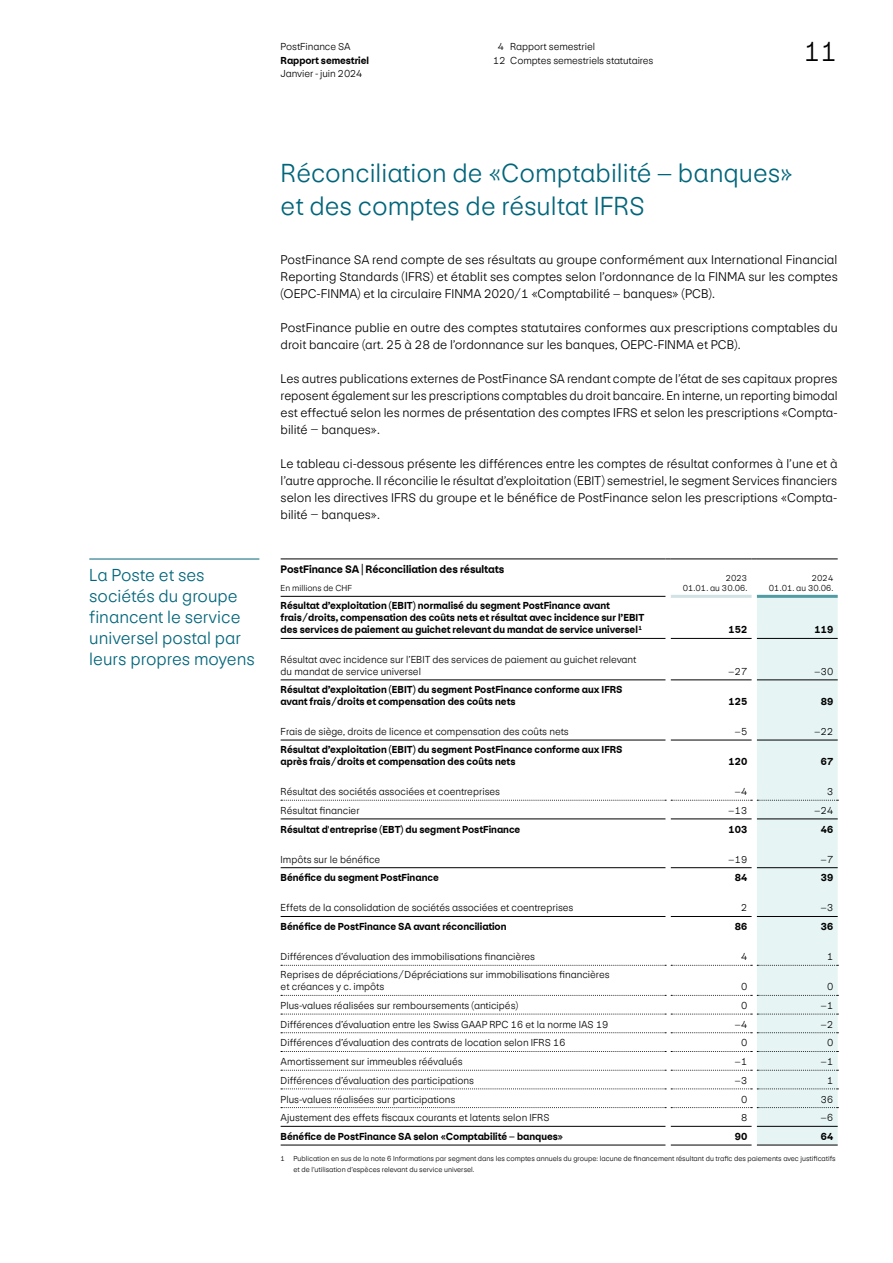
<style>
.page{position:relative;width:893px;height:1263px;background:#fff}
.page>*{position:absolute;margin:0;border:0;box-sizing:border-box;transform-origin:0 0}
.t1{font:300 28.5px "Post Finance Grotesk";color:#000}
.t2{font:300 27px/33px "Post Finance Grotesk";color:#00657a}
.t3{font:300 18px/21px "Post Finance Grotesk";color:#00657a}
.t4{font:300 13.05px/17px "Post Finance Grotesk";color:#000;text-align:justify}
.t5{font:700 11.25px "Post Finance Grotesk";color:#000}
.t6{font:300 10.5px/12px "Post Finance Grotesk";color:#000}
.t7{font:700 10.5px/12px "Post Finance Grotesk";color:#000}
.t8{font:300 9px/10.5px "Post Finance Grotesk";color:#000;text-align:right}
.t9{font:300 7.5px/10.5px "Post Finance Grotesk";color:#000}
.t10{font:700 6.15px "Post Finance Grotesk";color:#000}
</style>
<div class="page">
<hr style="left:281px;top:559px;width:384px;height:1px;background:#000">
<hr style="left:671px;top:559px;width:81px;height:1px;background:#000">
<hr style="left:757px;top:559px;width:81px;height:1px;background:#000">
<hr style="left:281px;top:1145px;width:384px;height:1px;background:#000">
<hr style="left:671px;top:1145px;width:81px;height:1px;background:#000">
<hr style="left:757px;top:1145px;width:81px;height:1px;background:#000">
<svg style="left:281px;top:596px;width:557px;height:549px"></svg>
<hr style="left:671px;top:595px;width:81px;height:3px;background:#d1e2e6">
<hr style="left:757px;top:595px;width:81px;height:3px;background:#509ca2">
<hr style="left:89px;top:559px;width:170px;height:1px;background:#00657a">
<p class="t6" style="left:281px;top:41px;width:72px">PostFinance SA</p>
<p class="t7" style="left:281px;top:54px;width:90px">Rapport semestriel</p>
<p class="t6" style="left:281px;top:68px;width:83px">Janvier - juin 2024</p>
<p class="t6" style="left:493px;top:40px;width:162px;line-height:13.5px;text-indent:5px">4 Rapport semestriel<br>12 Comptes semestriels statutaires</p>
<h1 class="t1" style="left:804px;top:34px;width:35px">11</h1>
<p class="t3" style="left:89px;top:564px;width:167px">La Poste et ses sociétés du groupe financent le service universel postal par leurs propres moyens</p>
<h3 class="t2" style="left:281px;top:157px;width:514px">Réconciliation de «Comptabilité – banques» et des comptes de résultat IFRS</h3>
<p class="t4" style="left:281px;top:251px;width:559px">PostFinance SA rend compte de ses résultats au groupe conformément aux International Financial Reporting Standards (IFRS) et établit ses comptes selon l’ordonnance de la FINMA sur les comptes (OEPC-FINMA) et la circulaire FINMA 2020/1 «Comptabilité – banques» (PCB).</p>
<p class="t4" style="left:281px;top:319px;width:559px">PostFinance publie en outre des comptes statutaires conformes aux prescriptions comptables du droit bancaire (art. 25 à 28 de l’ordonnance sur les banques, OEPC-FINMA et PCB).</p>
<p class="t4" style="left:281px;top:370px;width:559px">Les autres publications externes de PostFinance SA rendant compte de l’état de ses capitaux propres reposent également sur les prescriptions comptables du droit bancaire. En interne, un reporting bimodal est effectué selon les normes de présentation des comptes IFRS et selon les prescriptions «Compta&shy;bilité − banques».</p>
<p class="t4" style="left:281px;top:455px;width:559px">Le tableau ci-dessous présente les différences entre les comptes de résultat conformes à l’une et à l’autre approche. Il réconcilie le résultat d’exploitation (EBIT) semestriel, le segment Services financiers selon les directives IFRS du groupe et le bénéfice de PostFinance selon les prescriptions «Compta&shy;bilité − banques».</p>
<p class="t5" style="left:281px;top:561px;width:225px">PostFinance SA | Réconciliation des résultats</p>
<p class="t8" style="left:683px;top:573px;width:66px">2023<br>01.01. au 30.06.</p>
<p class="t8" style="left:812px;top:573px;width:23px">2024</p>
<p class="t8" style="left:281px;top:583px;width:73px">En millions de CHF</p>
<p class="t8" style="left:769px;top:583px;width:66px">01.01. au 30.06.</p>
<p class="t7" style="left:281px;top:600px;width:365px">Résultat d’exploitation (EBIT) normalisé du segment PostFinance avant<br>frais / droits, compensation des coûts nets et résultat avec incidence sur l’EBIT des services de paiement au guichet relevant du mandat de service universel</p>
<p class="t10" style="left:638px;top:624px;width:5px">1</p>
<p class="t7" style="left:728px;top:624px;width:20px">152</p>
<p class="t7" style="left:814px;top:624px;width:20px">119</p>
<p class="t6" style="left:281px;top:653px;width:357px">Résultat avec incidence sur l’EBIT des services de paiement au guichet relevant du mandat de service universel</p>
<p class="t7" style="left:281px;top:683px;width:343px">Résultat d’exploitation (EBIT) du segment PostFinance conforme aux IFRS avant frais / droits et compensation des coûts nets</p>
<p class="t6" style="left:728px;top:665px;width:20px">– 27</p>
<p class="t6" style="left:814px;top:665px;width:20px">– 30</p>
<p class="t7" style="left:728px;top:695px;width:20px">125</p>
<p class="t7" style="left:821px;top:695px;width:14px">89</p>
<p class="t6" style="left:281px;top:725px;width:290px">Frais de siège, droits de licence et compensation des coûts nets</p>
<p class="t6" style="left:735px;top:725px;width:14px">– 5</p>
<p class="t6" style="left:814px;top:725px;width:20px">– 22</p>
<p class="t7" style="left:281px;top:743px;width:343px">Résultat d’exploitation (EBIT) du segment PostFinance conforme aux IFRS après frais / droits et compensation des coûts nets</p>
<p class="t7" style="left:728px;top:755px;width:20px">120</p>
<p class="t7" style="left:821px;top:755px;width:14px">67</p>
<p class="t6" style="left:281px;top:786px;width:221px">Résultat des sociétés associées et coentreprises</p>
<p class="t6" style="left:735px;top:786px;width:14px">– 4</p>
<p class="t6" style="left:827px;top:786px;width:8px">3</p>
<p class="t6" style="left:281px;top:804px;width:81px">Résultat financier</p>
<p class="t6" style="left:728px;top:804px;width:20px">– 13</p>
<p class="t6" style="left:814px;top:804px;width:20px">– 24</p>
<p class="t7" style="left:281px;top:823px;width:241px">Résultat d'entreprise (EBT) du segment PostFinance</p>
<p class="t7" style="left:728px;top:823px;width:20px">103</p>
<p class="t7" style="left:821px;top:823px;width:14px">46</p>
<p class="t6" style="left:281px;top:853px;width:101px">Impôts sur le bénéfice</p>
<p class="t6" style="left:728px;top:853px;width:20px">– 19</p>
<p class="t6" style="left:821px;top:853px;width:14px">– 7</p>
<p class="t7" style="left:281px;top:872px;width:160px">Bénéfice du segment PostFinance</p>
<p class="t7" style="left:735px;top:872px;width:14px">84</p>
<p class="t7" style="left:821px;top:872px;width:14px">39</p>
<p class="t6" style="left:281px;top:902px;width:294px">Effets de la consolidation de sociétés associées et coentreprises</p>
<p class="t6" style="left:741px;top:902px;width:8px">2</p>
<p class="t6" style="left:821px;top:902px;width:14px">– 3</p>
<p class="t7" style="left:281px;top:920px;width:227px">Bénéfice de PostFinance SA avant réconciliation</p>
<p class="t7" style="left:735px;top:920px;width:14px">86</p>
<p class="t7" style="left:821px;top:920px;width:14px">36</p>
<p class="t6" style="left:281px;top:951px;width:256px">Différences d’évaluation des immobilisations financières</p>
<p class="t6" style="left:741px;top:951px;width:8px">4</p>
<p class="t6" style="left:827px;top:951px;width:8px">1</p>
<p class="t6" style="left:281px;top:969px;width:330px">Reprises de dépréciations / Dépréciations sur immobilisations financières et créances y c. impôts</p>
<p class="t6" style="left:741px;top:981px;width:8px">0</p>
<p class="t6" style="left:827px;top:981px;width:8px">0</p>
<p class="t6" style="left:281px;top:999px;width:239px">Plus-values réalisées sur remboursements (anticipés)</p>
<p class="t6" style="left:741px;top:999px;width:8px">0</p>
<p class="t6" style="left:821px;top:999px;width:14px">– 1</p>
<p class="t6" style="left:281px;top:1018px;width:329px">Différences d’évaluation entre les Swiss GAAP RPC 16 et la norme IAS 19</p>
<p class="t6" style="left:735px;top:1018px;width:14px">– 4</p>
<p class="t6" style="left:821px;top:1018px;width:14px">– 2</p>
<p class="t6" style="left:281px;top:1037px;width:286px">Différences d’évaluation des contrats de location selon IFRS 16</p>
<p class="t6" style="left:741px;top:1037px;width:8px">0</p>
<p class="t6" style="left:827px;top:1037px;width:8px">0</p>
<p class="t6" style="left:281px;top:1056px;width:183px">Amortissement sur immeubles réévalués</p>
<p class="t6" style="left:735px;top:1056px;width:14px">– 1</p>
<p class="t6" style="left:821px;top:1056px;width:14px">– 1</p>
<p class="t6" style="left:281px;top:1074px;width:195px">Différences d’évaluation des participations</p>
<p class="t6" style="left:735px;top:1074px;width:14px">– 3</p>
<p class="t6" style="left:827px;top:1074px;width:8px">1</p>
<p class="t6" style="left:281px;top:1093px;width:176px">Plus-values réalisées sur participations</p>
<p class="t6" style="left:741px;top:1093px;width:8px">0</p>
<p class="t6" style="left:821px;top:1093px;width:14px">36</p>
<p class="t6" style="left:281px;top:1112px;width:270px">Ajustement des effets fiscaux courants et latents selon IFRS</p>
<p class="t6" style="left:741px;top:1112px;width:8px">8</p>
<p class="t6" style="left:821px;top:1112px;width:14px">– 6</p>
<p class="t7" style="left:281px;top:1130px;width:284px">Bénéfice de PostFinance SA selon «Comptabilité – banques»</p>
<p class="t7" style="left:735px;top:1130px;width:14px">90</p>
<p class="t7" style="left:821px;top:1130px;width:14px">64</p>
<p class="t9" style="left:293px;top:1154px;width:544px;text-indent:-13px">1 Publication en sus de la note 6 Informations par segment dans les comptes annuels du groupe: lacune de financement résultant du trafic des paiements avec justificatifs et de l’utilisation d’espèces relevant du service universel.</p>
</div>
